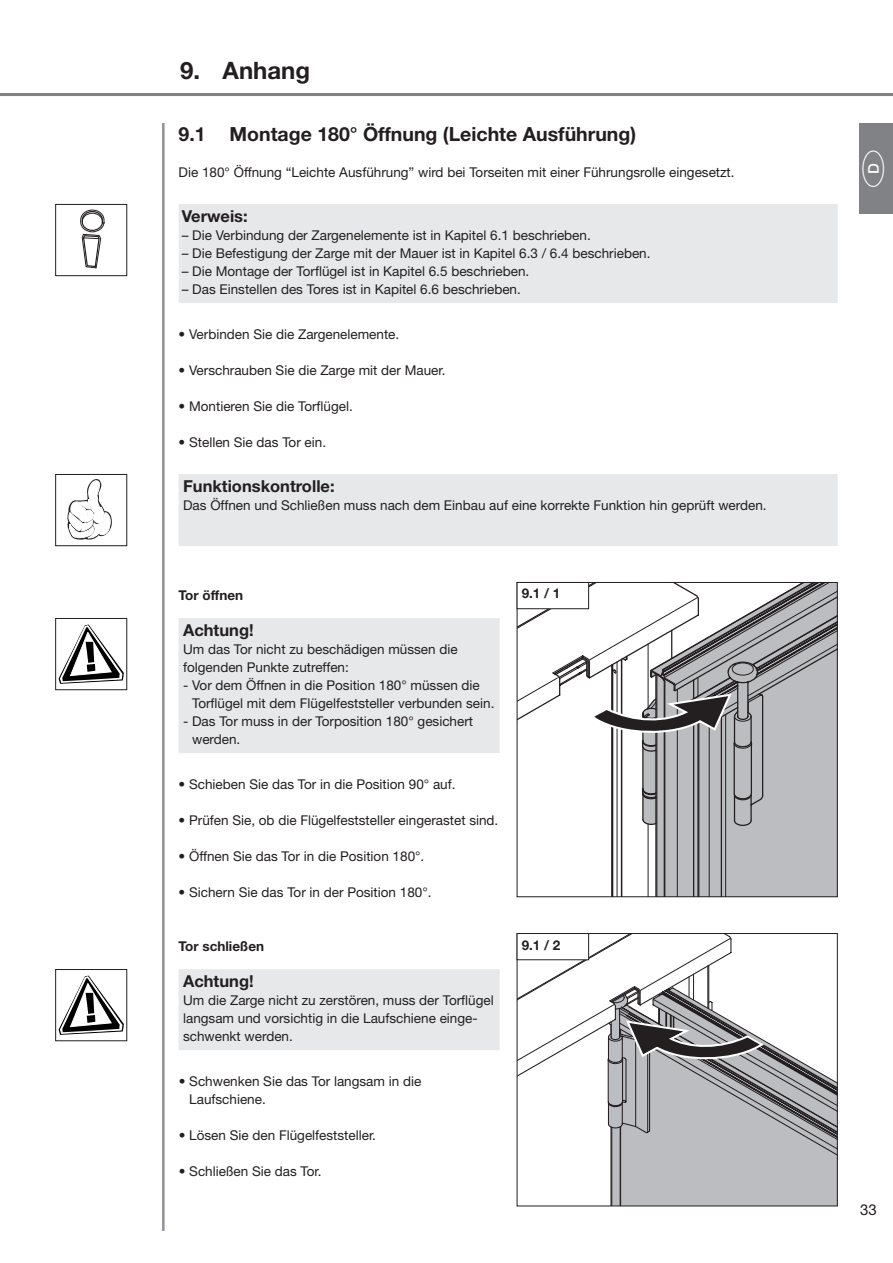
<style>
.page{position:relative;width:893px;height:1263px;background:#fff}
.page>*{position:absolute;margin:0;border:0;box-sizing:border-box;transform-origin:0 0}
.t1{font:27px "Land Kennzeichen";color:#fff}
.t2{font:700 24px "Helvetica Neue LT Pro";color:#231f20}
.t3{font:700 19.5px "Helvetica Neue LT Pro";color:#231f20}
.t4{font:700 16.5px "Helvetica Neue LT Pro";color:#231f20}
.t5{font:15px "Helvetica Neue LT Pro";color:#231f20}
.t6{font:13.5px/18px "Helvetica Neue LT Pro";color:#231f20}
.t7{font:700 13.5px "Helvetica Neue LT Pro";color:#231f20}
</style>
<div class="page">
<div style="left:859px;top:123px;width:34px;height:90px;background:#808285"></div>
<hr style="left:162px;top:123px;width:2px;height:1108px;background:#939598">
<hr style="left:0;top:93px;width:893px;height:3px;background:#808285">
<div style="left:182px;top:207px;width:653px;height:93px;background:#e7e8e9"></div>
<div style="left:179px;top:204px;width:659px;height:99px;border:3px solid #e7e8e9"></div>
<svg style="left:80px;top:210px;width:24px;height:58px"></svg>
<div style="left:55px;top:204px;width:72px;height:72px;border:1px solid #231f20"></div>
<svg style="left:519px;top:584px;width:317px;height:311px"></svg>
<div style="left:517px;top:582px;width:321px;height:315px;border:1px solid #231f20"></div>
<div style="left:517px;top:582px;width:72px;height:27px;background:#fff"></div>
<div style="left:517px;top:582px;width:72px;height:27px;border:1px solid #231f20"></div>
<div style="left:182px;top:621px;width:315px;height:129px;background:#e7e8e9"></div>
<div style="left:179px;top:618px;width:321px;height:135px;border:3px solid #e7e8e9"></div>
<svg style="left:59px;top:624px;width:65px;height:60px"></svg>
<div style="left:55px;top:618px;width:72px;height:72px;border:1px solid #231f20"></div>
<svg style="left:519px;top:935px;width:213px;height:39px"></svg>
<svg style="left:519px;top:974px;width:317px;height:230px"></svg>
<div style="left:517px;top:933px;width:321px;height:273px;border:1px solid #231f20"></div>
<div style="left:517px;top:933px;width:72px;height:27px;background:#fff"></div>
<div style="left:517px;top:933px;width:72px;height:27px;border:1px solid #231f20"></div>
<div style="left:182px;top:972px;width:315px;height:75px;background:#e7e8e9"></div>
<div style="left:179px;top:969px;width:321px;height:81px;border:3px solid #e7e8e9"></div>
<svg style="left:59px;top:975px;width:65px;height:60px"></svg>
<div style="left:55px;top:969px;width:72px;height:72px;border:1px solid #231f20"></div>
<div style="left:182px;top:477px;width:653px;height:66px;background:#e7e8e9"></div>
<div style="left:179px;top:474px;width:659px;height:72px;border:3px solid #e7e8e9"></div>
<svg style="left:67px;top:479px;width:45px;height:61px"></svg>
<div style="left:55px;top:474px;width:72px;height:72px;border:1px solid #231f20"></div>
<h2 class="t2" style="left:180px;top:62px;width:132px">9. Anhang</h2>
<h3 class="t3" style="left:179px;top:127px;width:459px">9.1 Montage 180° Öffnung (Leichte Ausführung)</h3>
<p class="t6" style="left:179px;top:165px;width:558px">Die 180° Öffnung “Leichte Ausführung” wird bei Torseiten mit einer Führungsrolle eingesetzt.</p>
<p class="t4" style="left:182px;top:210px;width:67px">Verweis:</p>
<p class="t6" style="left:182px;top:228px;width:410px">– Die Verbindung der Zargenelemente ist in Kapitel 6.1 beschrieben.</p>
<p class="t6" style="left:182px;top:246px;width:470px">– Die Befestigung der Zarge mit der Mauer ist in Kapitel 6.3 / 6.4 beschrieben.</p>
<p class="t6" style="left:182px;top:264px;width:349px">– Die Montage der Torflügel ist in Kapitel 6.5 beschrieben.</p>
<p class="t6" style="left:182px;top:282px;width:341px">– Das Einstellen des Tores ist in Kapitel 6.6 beschrieben.</p>
<p class="t6" style="left:179px;top:327px;width:222px">• Verbinden Sie die Zargenelemente.</p>
<p class="t6" style="left:179px;top:363px;width:268px">• Verschrauben Sie die Zarge mit der Mauer.</p>
<p class="t6" style="left:179px;top:399px;width:176px">• Montieren Sie die Torflügel.</p>
<p class="t6" style="left:179px;top:435px;width:149px">• Stellen Sie das Tor ein.</p>
<p class="t4" style="left:183px;top:480px;width:153px">Funktionskontrolle:</p>
<p class="t6" style="left:183px;top:498px;width:585px">Das Öffnen und Schließen muss nach dem Einbau auf eine korrekte Funktion hin geprüft werden.</p>
<p class="t7" style="left:178px;top:590px;width:66px">Tor öffnen</p>
<p class="t4" style="left:183px;top:624px;width:72px">Achtung!</p>
<p class="t6" style="left:183px;top:642px;width:276px">Um das Tor nicht zu beschädigen müssen die folgenden Punkte zutreffen:</p>
<p class="t6" style="left:192px;top:678px;width:304px;text-indent:-9px">- Vor dem Öffnen in die Position 180° müssen die<br>Torflügel mit dem Flügelfeststeller verbunden sein.</p>
<p class="t6" style="left:192px;top:714px;width:282px;text-indent:-9px">- Das Tor muss in der Torposition 180° gesichert werden.</p>
<p class="t6" style="left:179px;top:777px;width:278px">• Schieben Sie das Tor in die Position 90° auf.</p>
<p class="t6" style="left:179px;top:813px;width:321px">• Prüfen Sie, ob die Flügelfeststeller eingerastet sind.</p>
<p class="t6" style="left:179px;top:849px;width:247px">• Öffnen Sie das Tor in die Position 180°.</p>
<p class="t6" style="left:179px;top:885px;width:254px">• Sichern Sie das Tor in der Position 180°.</p>
<p class="t7" style="left:178px;top:941px;width:87px">Tor schließen</p>
<p class="t4" style="left:183px;top:975px;width:72px">Achtung!</p>
<p class="t6" style="left:183px;top:993px;width:312px">Um die Zarge nicht zu zerstören, muss der Torflügel langsam und vorsichtig in die Laufschiene einge&shy;schwenkt werden.</p>
<p class="t6" style="left:189px;top:1074px;width:234px;text-indent:-11px">• Schwenken Sie das Tor langsam in die<br>Laufschiene.</p>
<p class="t6" style="left:179px;top:1128px;width:199px">• Lösen Sie den Flügelfeststeller.</p>
<p class="t6" style="left:179px;top:1164px;width:144px">• Schließen Sie das Tor.</p>
<p class="t7" style="left:522px;top:589px;width:40px">9.1 / 1</p>
<p class="t7" style="left:522px;top:940px;width:40px">9.1 / 2</p>
<h1 class="t1" style="left:859px;top:187px;width:40px;rotate:-90deg">d</h1>
<p class="t5" style="left:860px;top:1205px;width:18px">33</p>
</div>
